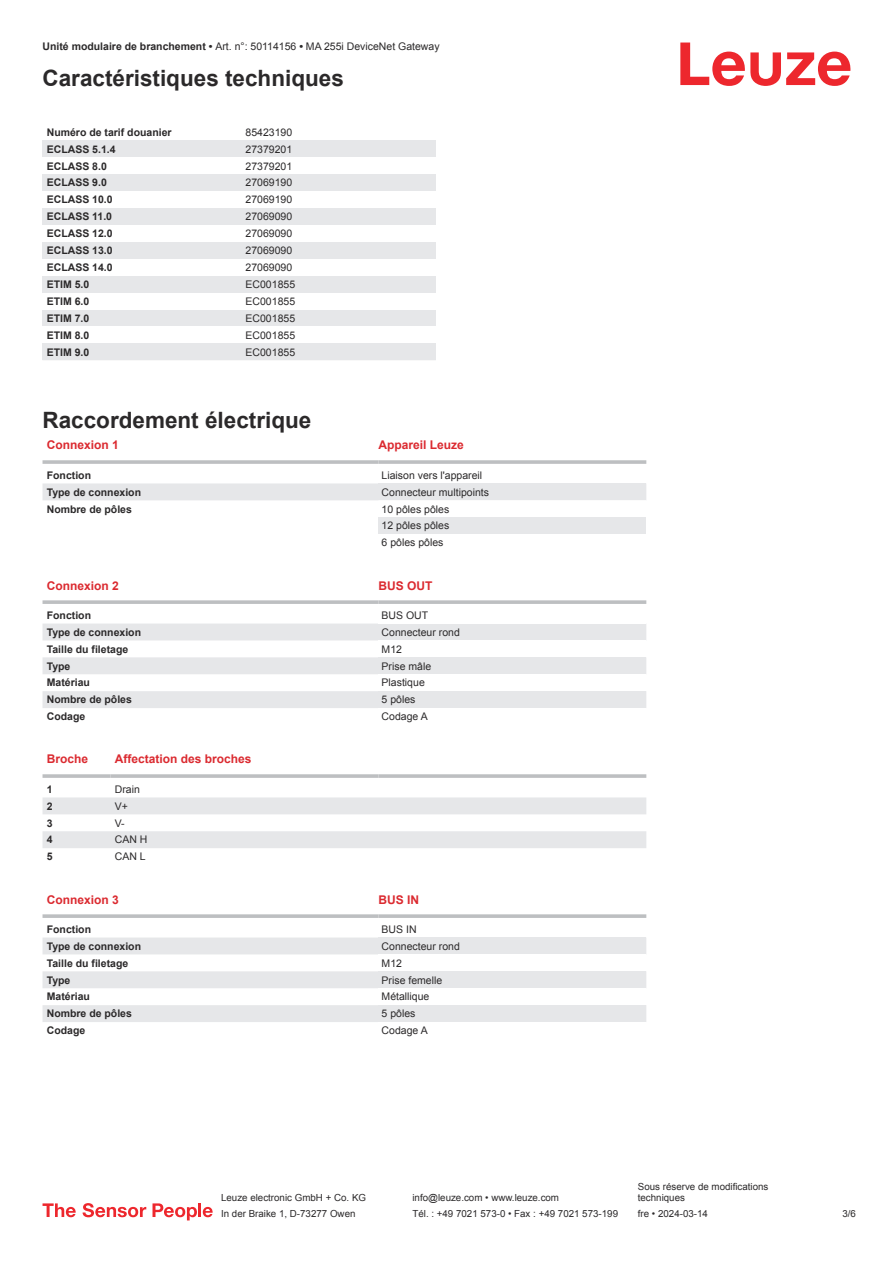
<style>
.page{position:relative;width:893px;height:1263px;background:#fff}
.page>*{position:absolute;margin:0;border:0;box-sizing:border-box;transform-origin:0 0}
.t1{font:700 22.5px "Arial";color:#2b292a}
.t2{font:700 12px "Arial";color:#db2a30}
.t3{font:10.5px/17px "Arial";color:#2b292a;text-align:justify}
.t4{font:700 10.5px "Arial";color:#2b292a}
.t5{font:9.75px/11.7px "Arial";color:#2b292a}
.s1{font-weight:700}
</style>
<div class="page">
<svg style="left:680px;top:43px;width:170px;height:43px"></svg>
<div style="left:43px;top:140px;width:199px;height:17px;background:#e6e7e9"></div>
<div style="left:242px;top:140px;width:194px;height:17px;background:#e6e7e9"></div>
<div style="left:43px;top:174px;width:199px;height:17px;background:#e6e7e9"></div>
<div style="left:242px;top:174px;width:194px;height:17px;background:#e6e7e9"></div>
<div style="left:43px;top:208px;width:199px;height:17px;background:#e6e7e9"></div>
<div style="left:242px;top:208px;width:194px;height:17px;background:#e6e7e9"></div>
<div style="left:43px;top:242px;width:199px;height:17px;background:#e6e7e9"></div>
<div style="left:242px;top:242px;width:194px;height:17px;background:#e6e7e9"></div>
<div style="left:43px;top:276px;width:199px;height:17px;background:#e6e7e9"></div>
<div style="left:242px;top:276px;width:194px;height:17px;background:#e6e7e9"></div>
<div style="left:43px;top:310px;width:199px;height:16px;background:#e6e7e9"></div>
<div style="left:242px;top:310px;width:194px;height:16px;background:#e6e7e9"></div>
<div style="left:43px;top:343px;width:199px;height:17px;background:#e6e7e9"></div>
<div style="left:242px;top:343px;width:194px;height:17px;background:#e6e7e9"></div>
<svg style="left:43px;top:460px;width:335px;height:4px"></svg>
<hr style="left:378px;top:460px;width:268px;height:4px;background:#c7c8ca">
<div style="left:43px;top:483px;width:603px;height:17px;background:#e6e7e9"></div>
<div style="left:378px;top:517px;width:268px;height:17px;background:#e6e7e9"></div>
<svg style="left:43px;top:623px;width:335px;height:85px;fill:#e6e7e9"></svg>
<svg style="left:43px;top:600px;width:335px;height:4px"></svg>
<svg style="left:378px;top:600px;width:268px;height:4px"></svg>
<div style="left:378px;top:623px;width:268px;height:17px;background:#e6e7e9"></div>
<div style="left:378px;top:657px;width:268px;height:17px;background:#e6e7e9"></div>
<div style="left:378px;top:691px;width:268px;height:17px;background:#e6e7e9"></div>
<svg style="left:43px;top:797px;width:603px;height:51px"></svg>
<hr style="left:43px;top:774px;width:68px;height:4px;background:#c6c7c9">
<svg style="left:111px;top:774px;width:267px;height:4px"></svg>
<hr style="left:378px;top:774px;width:268px;height:4px;background:#c6c7c9">
<svg style="left:43px;top:937px;width:335px;height:85px;fill:#e6e7e9"></svg>
<svg style="left:43px;top:914px;width:335px;height:4px"></svg>
<svg style="left:378px;top:914px;width:268px;height:4px"></svg>
<div style="left:378px;top:937px;width:268px;height:17px;background:#e6e7e9"></div>
<div style="left:378px;top:971px;width:268px;height:17px;background:#e6e7e9"></div>
<div style="left:378px;top:1005px;width:268px;height:17px;background:#e6e7e9"></div>
<svg style="left:43px;top:1203px;width:33px;height:14px"></svg>
<svg style="left:83px;top:1203px;width:63px;height:14px"></svg>
<svg style="left:153px;top:1203px;width:44px;height:17px"></svg>
<hr style="left:198px;top:1203px;width:3px;height:14px;background:#ed272d">
<svg style="left:203px;top:1207px;width:10px;height:10px"></svg>
<p class="t3" style="left:43px;top:39px;width:399px"><span class="s1">Unité modulaire de branchement •</span> Art. n°: 50114156 <span class="s1">•</span> MA 255i DeviceNet Gateway</p>
<h1 class="t1" style="left:43px;top:70px;width:303px">Caractéristiques techniques</h1>
<p class="t4" style="left:47px;top:128px;width:126px">Numéro de tarif douanier</p>
<p class="t3" style="left:246px;top:125px;width:48px">85423190</p>
<p class="t4" style="left:47px;top:145px;width:70px">ECLASS 5.1.4</p>
<p class="t3" style="left:246px;top:141px;width:48px">27379201</p>
<p class="t4" style="left:47px;top:162px;width:62px">ECLASS 8.0</p>
<p class="t3" style="left:246px;top:158px;width:48px">27379201</p>
<p class="t4" style="left:47px;top:179px;width:62px">ECLASS 9.0</p>
<p class="t3" style="left:246px;top:175px;width:48px">27069190</p>
<p class="t4" style="left:47px;top:196px;width:67px">ECLASS 10.0</p>
<p class="t3" style="left:246px;top:192px;width:48px">27069190</p>
<p class="t4" style="left:47px;top:213px;width:67px">ECLASS 11.0</p>
<p class="t3" style="left:246px;top:209px;width:48px">27069090</p>
<p class="t4" style="left:47px;top:230px;width:67px">ECLASS 12.0</p>
<p class="t3" style="left:246px;top:226px;width:48px">27069090</p>
<p class="t4" style="left:47px;top:246px;width:67px">ECLASS 13.0</p>
<p class="t3" style="left:246px;top:243px;width:48px">27069090</p>
<p class="t4" style="left:47px;top:263px;width:67px">ECLASS 14.0</p>
<p class="t3" style="left:246px;top:260px;width:48px">27069090</p>
<p class="t4" style="left:47px;top:280px;width:44px">ETIM 5.0</p>
<p class="t3" style="left:246px;top:277px;width:51px">EC001855</p>
<p class="t4" style="left:47px;top:297px;width:44px">ETIM 6.0</p>
<p class="t3" style="left:246px;top:294px;width:51px">EC001855</p>
<p class="t4" style="left:47px;top:314px;width:44px">ETIM 7.0</p>
<p class="t3" style="left:246px;top:311px;width:51px">EC001855</p>
<p class="t4" style="left:47px;top:331px;width:44px">ETIM 8.0</p>
<p class="t3" style="left:246px;top:327px;width:51px">EC001855</p>
<p class="t4" style="left:47px;top:348px;width:44px">ETIM 9.0</p>
<p class="t3" style="left:246px;top:344px;width:51px">EC001855</p>
<h1 class="t1" style="left:43px;top:411px;width:270px">Raccordement électrique</h1>
<p class="t2" style="left:47px;top:441px;width:74px">Connexion 1</p>
<p class="t2" style="left:378px;top:441px;width:87px">Appareil Leuze</p>
<p class="t4" style="left:47px;top:471px;width:46px">Fonction</p>
<p class="t3" style="left:382px;top:467px;width:102px">Liaison vers l'appareil</p>
<p class="t4" style="left:47px;top:488px;width:96px">Type de connexion</p>
<p class="t3" style="left:382px;top:484px;width:109px">Connecteur multipoints</p>
<p class="t4" style="left:47px;top:505px;width:87px">Nombre de pôles</p>
<p class="t3" style="left:382px;top:501px;width:69px">10 pôles pôles 12 pôles pôles 6 pôles pôles</p>
<p class="t2" style="left:47px;top:581px;width:74px">Connexion 2</p>
<p class="t2" style="left:378px;top:581px;width:55px">BUS OUT</p>
<p class="t4" style="left:47px;top:611px;width:46px">Fonction</p>
<p class="t3" style="left:382px;top:608px;width:48px">BUS OUT</p>
<p class="t4" style="left:47px;top:628px;width:96px">Type de connexion</p>
<p class="t3" style="left:382px;top:624px;width:80px">Connecteur rond</p>
<p class="t4" style="left:47px;top:645px;width:83px">Taille du filetage</p>
<p class="t3" style="left:382px;top:641px;width:22px">M12</p>
<p class="t4" style="left:47px;top:662px;width:25px">Type</p>
<p class="t3" style="left:382px;top:658px;width:51px">Prise mâle</p>
<p class="t4" style="left:47px;top:679px;width:45px">Matériau</p>
<p class="t3" style="left:382px;top:675px;width:45px">Plastique</p>
<p class="t4" style="left:47px;top:696px;width:87px">Nombre de pôles</p>
<p class="t3" style="left:382px;top:692px;width:35px">5 pôles</p>
<p class="t4" style="left:47px;top:713px;width:40px">Codage</p>
<p class="t3" style="left:382px;top:709px;width:48px">Codage A</p>
<p class="t2" style="left:47px;top:755px;width:43px">Broche</p>
<p class="t2" style="left:115px;top:755px;width:138px">Affectation des broches</p>
<p class="t4" style="left:47px;top:785px;width:7px">1</p>
<p class="t3" style="left:115px;top:781px;width:27px">Drain</p>
<p class="t4" style="left:47px;top:802px;width:7px">2</p>
<p class="t3" style="left:115px;top:798px;width:15px">V+</p>
<p class="t4" style="left:47px;top:819px;width:7px">3</p>
<p class="t3" style="left:115px;top:815px;width:11px">V-</p>
<p class="t4" style="left:47px;top:836px;width:7px">4</p>
<p class="t3" style="left:115px;top:832px;width:34px">CAN H</p>
<p class="t4" style="left:47px;top:853px;width:7px">5</p>
<p class="t3" style="left:115px;top:849px;width:32px">CAN L</p>
<p class="t2" style="left:47px;top:895px;width:74px">Connexion 3</p>
<p class="t2" style="left:378px;top:895px;width:42px">BUS IN</p>
<p class="t4" style="left:47px;top:925px;width:46px">Fonction</p>
<p class="t3" style="left:382px;top:922px;width:37px">BUS IN</p>
<p class="t4" style="left:47px;top:942px;width:96px">Type de connexion</p>
<p class="t3" style="left:382px;top:938px;width:80px">Connecteur rond</p>
<p class="t4" style="left:47px;top:959px;width:83px">Taille du filetage</p>
<p class="t3" style="left:382px;top:955px;width:22px">M12</p>
<p class="t4" style="left:47px;top:976px;width:25px">Type</p>
<p class="t3" style="left:382px;top:972px;width:62px">Prise femelle</p>
<p class="t4" style="left:47px;top:993px;width:45px">Matériau</p>
<p class="t3" style="left:382px;top:989px;width:49px">Métallique</p>
<p class="t4" style="left:47px;top:1010px;width:87px">Nombre de pôles</p>
<p class="t3" style="left:382px;top:1006px;width:35px">5 pôles</p>
<p class="t4" style="left:47px;top:1027px;width:40px">Codage</p>
<p class="t3" style="left:382px;top:1023px;width:48px">Codage A</p>
<p class="t5" style="left:221px;top:1193px;width:146px">Leuze electronic GmbH + Co. KG</p>
<p class="t5" style="left:412px;top:1193px;width:148px">info@leuze.com • www.leuze.com</p>
<p class="t5" style="left:638px;top:1181px;width:132px">Sous réserve de modifications techniques</p>
<p class="t5" style="left:221px;top:1209px;width:136px">In der Braike 1, D-73277 Owen</p>
<p class="t5" style="left:412px;top:1209px;width:207px">Tél. : +49 7021 573-0 • Fax : +49 7021 573-199</p>
<p class="t5" style="left:638px;top:1209px;width:72px">fre • 2024-03-14</p>
<p class="t5" style="left:842px;top:1209px;width:15px">3 /6</p>
</div>
